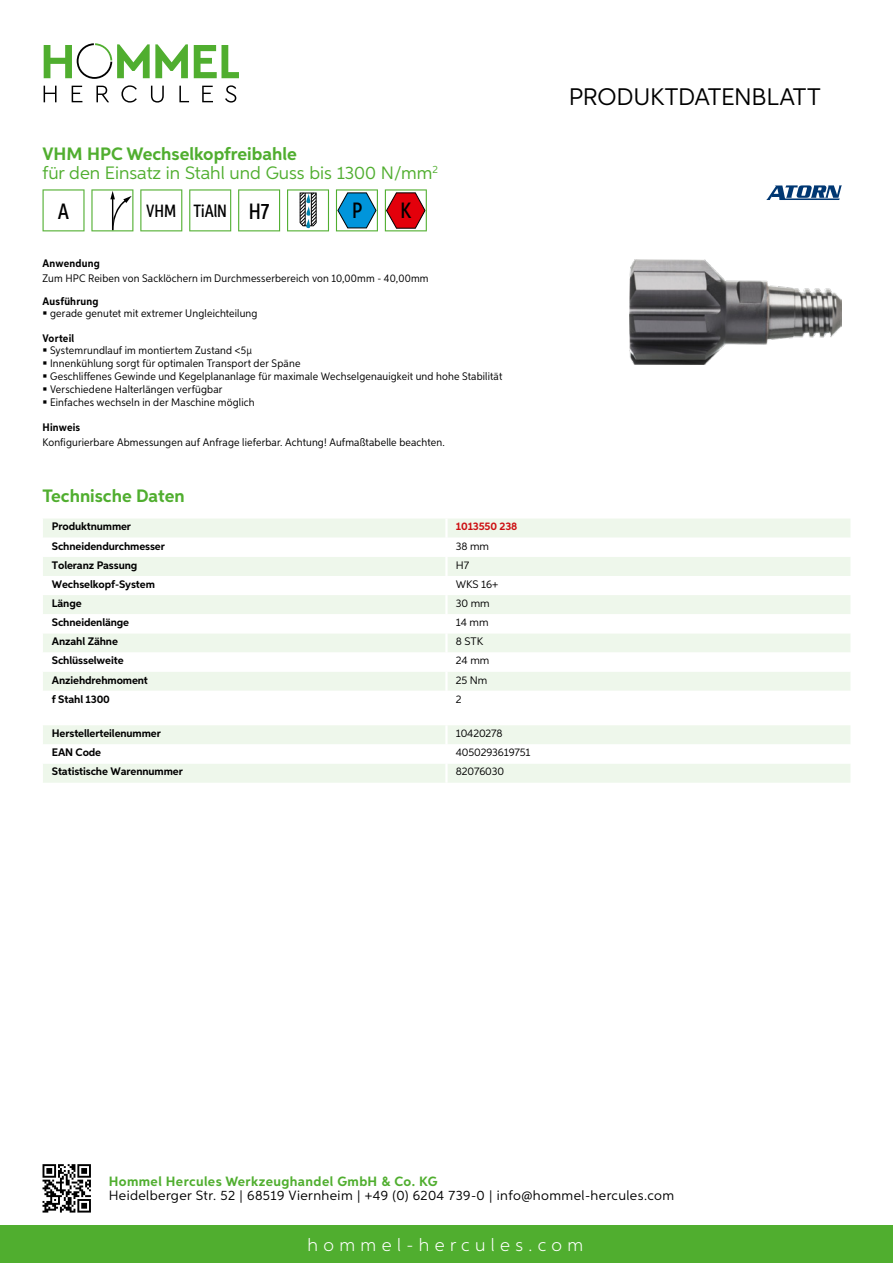
<style>
.page{position:relative;width:893px;height:1263px;background:#fff}
.page>*{position:absolute;margin:0;border:0;box-sizing:border-box;transform-origin:0 0}
.t1{font:24px "Aspira";letter-spacing:-.01em;color:#000}
.t2{font:500 22.2px "Aspira XX Nar";color:#000}
.t3{font:18px/19.8px "Aspira";color:#50ae2f}
.t4{font:300 18px "Aspira";letter-spacing:.3em;color:#fff}
.t5{font:700 18px "Aspira";color:#50ae2f}
.t6{font:500 17.85px "Aspira XX Nar";color:#000}
.t7{font:13.5px "Aspira";letter-spacing:.03em;color:#000}
.t8{font:700 13.5px "Aspira";letter-spacing:.03em;color:#50ae2f}
.t9{font:10.95px/12.8px "Aspira Nar";letter-spacing:.015em;color:#000}
.t10{font:700 10.95px "Aspira";letter-spacing:-.01em;color:#000}
.t11{font:10.95px "Aspira";letter-spacing:-.01em;color:#000}
.t12{font:700 10.95px "Aspira Nar";letter-spacing:.02em;color:#000}
.t13{font:700 10.95px "Aspira";letter-spacing:-.01em;color:#cd1013}
.s1{font-weight:700}
.s2{font-size:22.2px}
</style>
<div class="page">
<div style="left:0;top:1226px;width:893px;height:37px;background:#50ae2f"></div>
<svg style="left:43px;top:1164px;width:48px;height:48px"></svg>
<svg style="left:194px;top:45px;width:45px;height:33px"></svg>
<svg style="left:44px;top:43px;width:144px;height:36px"></svg>
<svg style="left:44px;top:86px;width:13px;height:16px"></svg>
<svg style="left:72px;top:86px;width:10px;height:16px"></svg>
<svg style="left:96px;top:86px;width:13px;height:16px"></svg>
<svg style="left:121px;top:85px;width:16px;height:18px"></svg>
<svg style="left:151px;top:86px;width:13px;height:17px"></svg>
<svg style="left:179px;top:86px;width:10px;height:16px"></svg>
<svg style="left:202px;top:86px;width:11px;height:16px"></svg>
<svg style="left:225px;top:85px;width:11px;height:18px"></svg>
<div style="left:43px;top:519px;width:807px;height:18px;background:#eef7eb"></div>
<svg style="left:43px;top:557px;width:807px;height:134px;fill:#eef7eb"></svg>
<hr style="left:445px;top:518px;width:3px;height:20px;background:#fff">
<hr style="left:445px;top:557px;width:3px;height:19px;background:#fff">
<hr style="left:445px;top:576px;width:3px;height:19px;background:#fff">
<hr style="left:445px;top:595px;width:3px;height:19px;background:#fff">
<hr style="left:445px;top:614px;width:3px;height:19px;background:#fff">
<hr style="left:445px;top:633px;width:3px;height:19px;background:#fff">
<hr style="left:445px;top:652px;width:3px;height:20px;background:#fff">
<hr style="left:445px;top:672px;width:3px;height:19px;background:#fff">
<svg style="left:43px;top:725px;width:807px;height:58px"></svg>
<hr style="left:445px;top:763px;width:3px;height:20px;background:#fff">
<svg style="left:43px;top:189px;width:42px;height:42px"></svg>
<svg style="left:91px;top:189px;width:42px;height:42px"></svg>
<svg style="left:140px;top:189px;width:42px;height:42px"></svg>
<svg style="left:189px;top:189px;width:42px;height:42px"></svg>
<svg style="left:238px;top:189px;width:42px;height:42px"></svg>
<svg style="left:287px;top:189px;width:42px;height:42px"></svg>
<svg style="left:336px;top:189px;width:42px;height:42px"></svg>
<svg style="left:385px;top:189px;width:42px;height:42px"></svg>
<img style="left:629px;top:259px;width:213px;height:105px">
<svg style="left:766px;top:185px;width:76px;height:15px"></svg>
<h3 class="t3" style="left:43px;top:143px;width:397px"><span class="s1">VHM HPC Wechselkopfreibahle<br></span>für den Einsatz in Stahl und Guss bis 1300 N/mm<sup>2</sup></h3>
<h2 class="t2" style="left:58px;top:197px;width:13px">A</h2>
<h3 class="t6" style="left:146px;top:200px;width:125px">VHM TiAlN <span class="s2">H7</span></h3>
<h2 class="t2" style="left:352px;top:197px;width:12px">P</h2>
<h2 class="t2" style="left:401px;top:197px;width:12px">K</h2>
<p class="t12" style="left:43px;top:257px;width:59px">Anwendung</p>
<p class="t9" style="left:43px;top:272px;width:388px">Zum HPC Reiben von Sacklöchern im Durchmesserbereich von 10,00mm - 40,00mm</p>
<p class="t12" style="left:43px;top:294px;width:58px">Ausführung</p>
<p class="t9" style="left:50px;top:307px;width:209px">gerade genutet mit extremer Ungleichteilung</p>
<p class="t12" style="left:43px;top:331px;width:33px">Vorteil</p>
<p class="t9" style="left:50px;top:344px;width:454px">Systemrundlauf im montiertem Zustand &lt;5µ<br>Innenkühlung sorgt für optimalen Transport der Späne<br>Geschliffenes Gewinde und Kegelplananlage für maximale Wechselgenauigkeit und hohe Stabilität Verschiedene Halterlängen verfügbar<br>Einfaches wechseln in der Maschine möglich</p>
<p class="t12" style="left:43px;top:420px;width:39px">Hinweis</p>
<p class="t9" style="left:43px;top:436px;width:404px">Konfigurierbare Abmessungen auf Anfrage lieferbar. Achtung! Aufmaßtabelle beachten.</p>
<h3 class="t5" style="left:43px;top:484px;width:144px">Technische Daten</h3>
<p class="t10" style="left:52px;top:520px;width:81px">Produktnummer</p>
<p class="t13" style="left:456px;top:520px;width:63px">1013550 238</p>
<p class="t10" style="left:52px;top:539px;width:115px">Schneidendurchmesser</p>
<p class="t11" style="left:456px;top:539px;width:35px">38 mm</p>
<p class="t10" style="left:52px;top:558px;width:87px">Toleranz Passung</p>
<p class="t11" style="left:456px;top:558px;width:15px">H7</p>
<p class="t10" style="left:52px;top:577px;width:105px">Wechselkopf-System</p>
<p class="t11" style="left:456px;top:577px;width:44px">WKS 16+</p>
<p class="t10" style="left:52px;top:596px;width:31px">Länge</p>
<p class="t11" style="left:456px;top:597px;width:35px">30 mm</p>
<p class="t10" style="left:52px;top:616px;width:79px">Schneidenlänge</p>
<p class="t11" style="left:456px;top:616px;width:34px">14 mm</p>
<p class="t10" style="left:52px;top:635px;width:68px">Anzahl Zähne</p>
<p class="t11" style="left:456px;top:635px;width:22px">8 STK</p>
<p class="t10" style="left:52px;top:654px;width:73px">Schlüsselweite</p>
<p class="t11" style="left:456px;top:654px;width:35px">24 mm</p>
<p class="t10" style="left:52px;top:673px;width:98px">Anziehdrehmoment</p>
<p class="t11" style="left:456px;top:673px;width:33px">25 Nm</p>
<p class="t10" style="left:52px;top:692px;width:60px">f Stahl 1300</p>
<p class="t11" style="left:456px;top:692px;width:7px">2</p>
<p class="t10" style="left:52px;top:727px;width:111px">Herstellerteilenummer</p>
<p class="t11" style="left:456px;top:727px;width:48px">10420278</p>
<p class="t10" style="left:52px;top:746px;width:51px">EAN Code</p>
<p class="t11" style="left:456px;top:746px;width:76px">4050293619751</p>
<p class="t10" style="left:52px;top:765px;width:132px">Statistische Warennummer</p>
<p class="t11" style="left:456px;top:765px;width:50px">82076030</p>
<h1 class="t1" style="left:569px;top:82px;width:253px">Produktdatenblatt</h1>
<p class="t8" style="left:109px;top:1172px;width:330px">Hommel Hercules Werkzeughandel GmbH &amp; Co. KG</p>
<p class="t7" style="left:109px;top:1187px;width:567px">Heidelberger Str. 52 | 68519 Viernheim | +49 (0) 6204 739-0 | info@hommel-hercules.com</p>
<h3 class="t4" style="left:307px;top:1234px;width:277px">hommel-hercules.com</h3>
</div>
